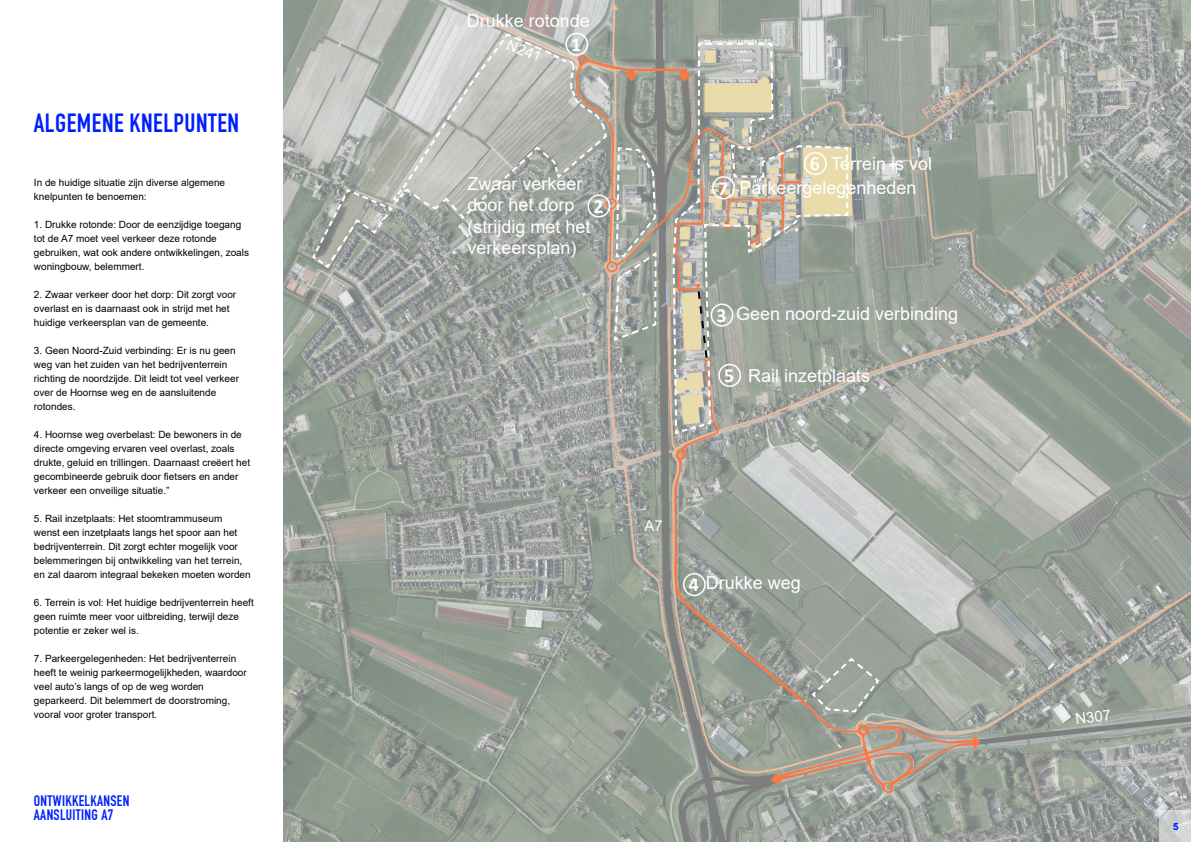
<style>
.page{position:relative;width:1191px;height:842px;background:#fff}
.page>*{position:absolute;margin:0;border:0;box-sizing:border-box;transform-origin:0 0}
.t1{font:26px "DIN Engschrift Std";letter-spacing:.02em;color:#001fff}
.t2{font:700 20px "Calibri";color:#fff}
.t3{font:18px/21.6px "Arial";color:#fff}
.t4{font:15px/14px "DIN Engschrift Std";letter-spacing:.02em;color:#001fff}
.t5{font:15px "Arial";color:#fff}
.t6{font:14px "Arial";color:#f0b89c}
.t7{font:10px/14px "Arial";color:#000}
.t8{font:700 10px "Arial";color:#001fff}
</style>
<div class="page">
<img style="left:283px;top:0;width:908px;height:842px">
<div style="left:683px;top:573px;width:23px;height:23px;border:2px solid #fff;border-radius:50%"></div>
<div style="left:587px;top:194px;width:23px;height:24px;border:2px solid #fff;border-radius:50%"></div>
<svg style="left:1159px;top:810px;width:31px;height:32px"></svg>
<svg style="left:391px;top:32px;width:217px;height:189px"></svg>
<svg style="left:311px;top:34px;width:293px;height:236px;background:#b2b5b0"></svg>
<svg style="left:671px;top:42px;width:178px;height:393px;background:#abafa2"></svg>
<svg style="left:810px;top:656px;width:70px;height:57px;background:#a1a69f"></svg>
<svg style="left:613px;top:43px;width:182px;height:390px;background:#a9a99e"></svg>
<div style="left:712px;top:176px;width:23px;height:23px;border:2px solid #fff;border-radius:50%"></div>
<svg style="left:476px;top:14px;width:13px;height:11px"></svg>
<svg style="left:608px;top:0;width:13px;height:13px"></svg>
<p class="t1" style="left:34px;top:108px;width:207px">ALGEMENE KNELPUNTEN</p>
<p class="t7" style="left:34px;top:175px;width:193px">In de huidige situatie zijn diverse algemene knelpunten te benoemen:</p>
<p class="t7" style="left:34px;top:217px;width:217px">1. Drukke rotonde: Door de eenzijdige toegang tot de A7 moet veel verkeer deze rotonde gebruiken, wat ook andere ontwikkelingen, zoals woningbouw, belemmert.</p>
<p class="t7" style="left:34px;top:287px;width:204px">2. Zwaar verkeer door het dorp: Dit zorgt voor overlast en is daarnaast ook in strijd met het huidige verkeersplan van de gemeente.</p>
<p class="t7" style="left:34px;top:343px;width:207px">3. Geen Noord-Zuid verbinding: Er is nu geen weg van het zuiden van het bedrijventerrein richting de noordzijde. Dit leidt tot veel verkeer over de Hoornse weg en de aansluitende rotondes.</p>
<p class="t7" style="left:34px;top:427px;width:218px">4. Hoornse weg overbelast: De bewoners in de directe omgeving ervaren veel overlast, zoals drukte, geluid en trillingen. Daarnaast creëert het gecombineerde gebruik door fietsers en ander verkeer een onveilige situatie.”</p>
<p class="t7" style="left:34px;top:511px;width:218px">5. Rail inzetplaats: Het stoomtrammuseum wenst een inzetplaats langs het spoor aan het bedrijventerrein. Dit zorgt echter mogelijk voor belemmeringen bij ontwikkeling van het terrein, en zal daarom integraal bekeken moeten worden</p>
<p class="t7" style="left:34px;top:595px;width:221px">6. Terrein is vol: Het huidige bedrijventerrein heeft geen ruimte meer voor uitbreiding, terwijl deze potentie er zeker wel is.</p>
<p class="t7" style="left:34px;top:651px;width:214px">7. Parkeergelegenheden: Het bedrijventerrein heeft te weinig parkeermogelijkheden, waardoor veel auto’s langs of op de weg worden geparkeerd. Dit belemmert de doorstroming, vooral voor groter transport.</p>
<h3 class="t4" style="left:34px;top:794px;width:97px">ONTWIKKELKANSEN<br>AANSLUITING A7</h3>
<p class="t3" style="left:467px;top:10px;width:125px">Drukke rotonde</p>
<p class="t5" style="left:511px;top:34px;width:37px;rotate:22deg">N241</p>
<p class="t2" style="left:571px;top:30px;width:12px">1</p>
<p class="t3" style="left:467px;top:172px;width:117px">Zwaar verkeer door het dorp</p>
<p class="t3" style="left:467px;top:216px;width:125px">(strijdig met het verkeersplan)</p>
<p class="t2" style="left:593px;top:192px;width:12px">2</p>
<p class="t6" style="left:918px;top:107px;width:55px;rotate:-33deg">Fietspad</p>
<p class="t2" style="left:810px;top:150px;width:12px">6</p>
<p class="t3" style="left:831px;top:153px;width:103px">Terrein is vol</p>
<p class="t2" style="left:718px;top:174px;width:12px">7</p>
<p class="t3" style="left:739px;top:177px;width:179px">Parkeergelegenheden</p>
<p class="t2" style="left:716px;top:301px;width:12px">3</p>
<p class="t3" style="left:736px;top:303px;width:224px">Geen noord-zuid verbinding</p>
<p class="t2" style="left:724px;top:361px;width:12px">5</p>
<p class="t3" style="left:748px;top:364px;width:124px">Rail inzetplaats</p>
<p class="t5" style="left:644px;top:516px;width:20px">A7</p>
<p class="t2" style="left:689px;top:571px;width:12px">4</p>
<p class="t3" style="left:706px;top:571px;width:97px">Drukke weg</p>
<p class="t6" style="left:1041px;top:289px;width:55px;rotate:-33deg">Fietspad</p>
<p class="t5" style="left:1074px;top:709px;width:37px;rotate:-7deg">N307</p>
<p class="t8" style="left:1173px;top:820px;width:7px">5</p>
</div>
